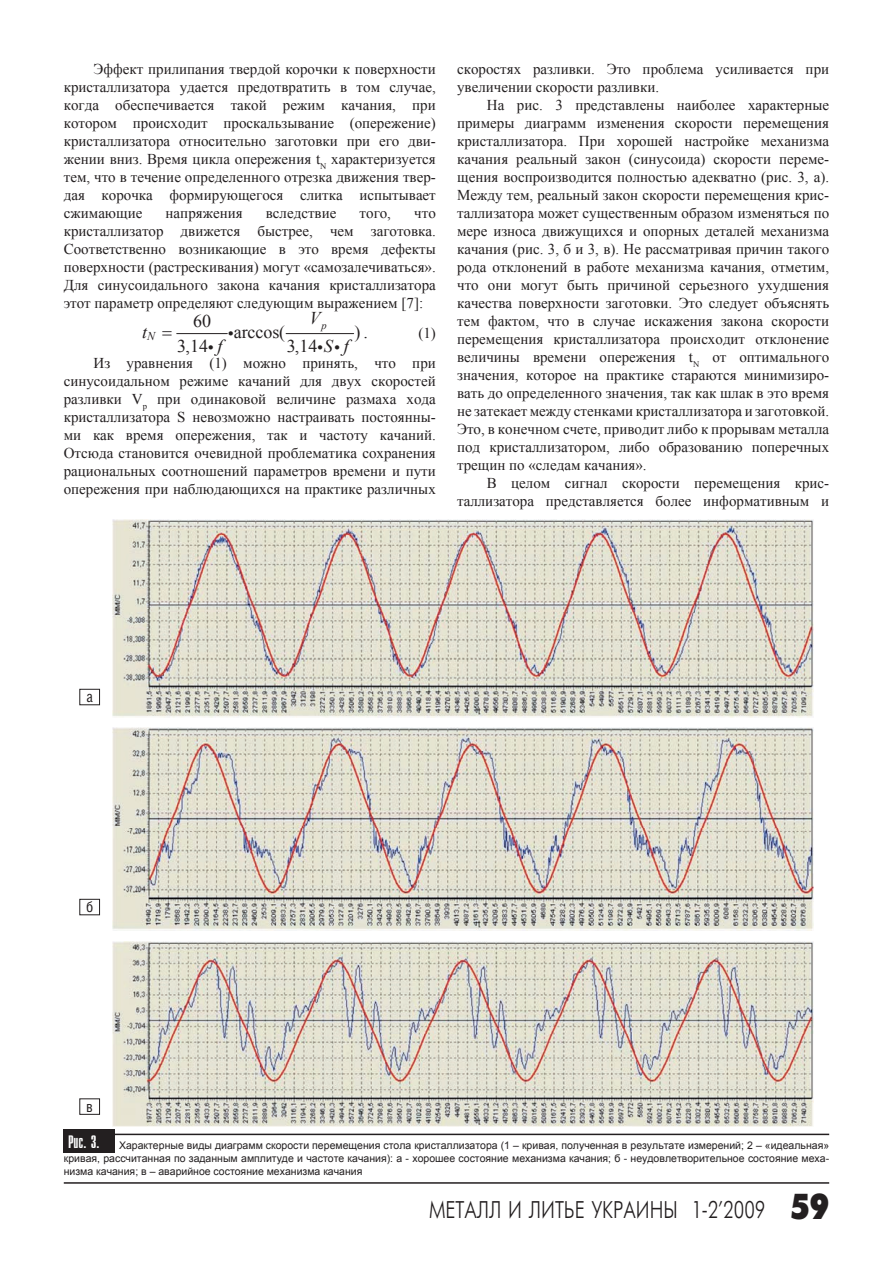
<style>
.page{position:relative;width:893px;height:1263px;background:#fff}
.page>*{position:absolute;margin:0;border:0;box-sizing:border-box;transform-origin:0 0}
.t1{font:24px "Futuris Cyrillic";color:#231f20;scale:.8 1}
.t2{font:18px "Times New Roman";letter-spacing:-.005em;color:#231f20}
.t3{font:italic 18px "Times New Roman";color:#231f20}
.t4{font:15px/18px "Times New Roman";color:#231f20;text-align:justify}
.t5{font:15px "Helios Cond";color:#231f20}
.t6{font:10.5px/12.6px "Arial";color:#231f20;text-align:justify}
.s1{font-style:italic}
.s2{font-family:"Compact C";font-size:18px;color:#fff}
.s3{font-family:"Futuris XC";font-weight:700;font-size:36px}
</style>
<div class="page">
<hr style="left:64px;top:1182px;width:765px;height:2px;background:#231f20">
<hr style="left:177px;top:333px;width:50px;height:1px;background:#231f20">
<hr style="left:286px;top:333px;width:68px;height:1px;background:#231f20">
<img style="left:112px;top:519px;width:701px;height:198px">
<img style="left:112px;top:727px;width:701px;height:204px">
<img style="left:112px;top:942px;width:701px;height:185px">
<div style="left:64px;top:1129px;width:51px;height:24px;background:#231f20"></div>
<hr style="left:115px;top:1134px;width:714px;height:1px;background:#231f20">
<div style="left:79px;top:689px;width:21px;height:16px;border:1px solid #231f20"></div>
<div style="left:79px;top:899px;width:21px;height:16px;border:1px solid #231f20"></div>
<div style="left:79px;top:1098px;width:21px;height:17px;border:1px solid #231f20"></div>
<p class="t4" style="left:64px;top:60px;width:374px;text-indent:30px">Эффект прилипания твердой корочки к поверхности кристаллизатора удается предотвратить в том случае, когда обеспечивается такой режим качания, при котором происходит проскальзывание (опережение) кристаллизатора относительно заготовки при его дви&shy;жении вниз. Время цикла опережения t<sub>N</sub> характеризуется тем, что в течение определенного отрезка движения твер&shy;дая корочка формирующегося слитка испытывает сжимающие</p>
<p class="t4" style="left:166px;top:204px;width:79px">напряжения</p>
<p class="t4" style="left:266px;top:204px;width:72px">вследствие</p>
<p class="t4" style="left:360px;top:204px;width:33px">того,</p>
<p class="t4" style="left:64px;top:204px;width:374px;text-indent:350px">что кристаллизатор движется быстрее, чем заготовка.<br>Соответственно возникающие в это время дефекты поверхности (растрескивания) могут «самозалечиваться».<br>Для синусоидального закона качания кристаллизатора этот параметр определяют следующим выражением [7]:</p>
<p class="t3" style="left:142px;top:320px;width:15px">t<sub>N</sub></p>
<p class="t3" style="left:310px;top:306px;width:18px">V<sub>p</sub></p>
<p class="t2" style="left:193px;top:309px;width:19px">60</p>
<p class="t2" style="left:234px;top:320px;width:53px">arccos(</p>
<p class="t2" style="left:354px;top:320px;width:15px">).</p>
<p class="t4" style="left:94px;top:317px;width:344px;line-height:30px;text-align:right">(1)<br>Из уравнения (1) можно принять, что при</p>
<p class="t4" style="left:64px;top:371px;width:374px">синусоидальном режиме качаний для двух скоростей разливки V<sub>р</sub> при одинаковой величине размаха хода кристаллизатора S невозможно настраивать постоянны&shy;ми как время опережения, так и частоту качаний.<br>Отсюда становится очевидной проблематика сохранения рациональных соотношений параметров времени и пути опережения при наблюдающихся на практике различных</p>
<p class="t2" style="left:177px;top:334px;width:32px">3,14</p>
<p class="t2" style="left:287px;top:334px;width:64px">3,14 <span class="s1">S f</span></p>
<p class="t3" style="left:217px;top:334px;width:7px">f</p>
<p class="t4" style="left:457px;top:60px;width:374px">скоростях разливки. Это проблема усиливается при увеличении скорости разливки.</p>
<p class="t4" style="left:457px;top:96px;width:374px;text-indent:30px">На рис. 3 представлены наиболее характерные примеры диаграмм изменения скорости перемещения кристаллизатора. При хорошей настройке механизма качания реальный закон (синусоида) скорости переме&shy;щения воспроизводится полностью адекватно (рис. 3, а).<br>Между тем, реальный закон скорости перемещения крис&shy;таллизатора может существенным образом изменяться по мере износа движущихся и опорных деталей механизма качания (рис. 3, б и 3, в). Не рассматривая причин такого рода отклонений в работе механизма качания, отметим, что они могут быть причиной серьезного ухудшения качества поверхности заготовки. Это следует объяснять тем фактом, что в случае искажения закона скорости перемещения кристаллизатора происходит отклонение величины времени опережения t<sub>N</sub> от оптимального значения, которое на практике стараются минимизиро&shy;вать до определенного значения, так как шлак в это время не затекает между стенками кристаллизатора и заготовкой.<br>Это, в конечном счете, приводит либо к прорывам металла под кристаллизатором, либо образованию поперечных трещин по «следам качания».</p>
<p class="t4" style="left:457px;top:474px;width:374px;text-align:right">В целом сигнал скорости перемещения крис&shy;таллизатора представляется более информативным и</p>
<p class="t5" style="left:86px;top:688px;width:8px">а</p>
<p class="t5" style="left:86px;top:898px;width:9px">б</p>
<p class="t5" style="left:86px;top:1097px;width:8px">в</p>
<p class="t6" style="left:64px;top:1139px;width:767px;text-indent:4px"><span class="s2">Рис. 3.</span> Характерные виды диаграмм скорости перемещения стола кристаллизатора (1 – кривая, полученная в результате измерений; 2 – «идеальная» кривая, рассчитанная по заданным амплитуде и частоте качания): а - хорошее состояние механизма качания; б - неудовлетворительное состояние меха&shy;низма качания; в – аварийное состояние механизма качания</p>
<h1 class="t1" style="left:429px;top:1198px;width:476px">МЕТАЛЛ И ЛИТЬЕ УКРАИНЫ 1-2’2009 <span class="s3">59</span></h1>
</div>
